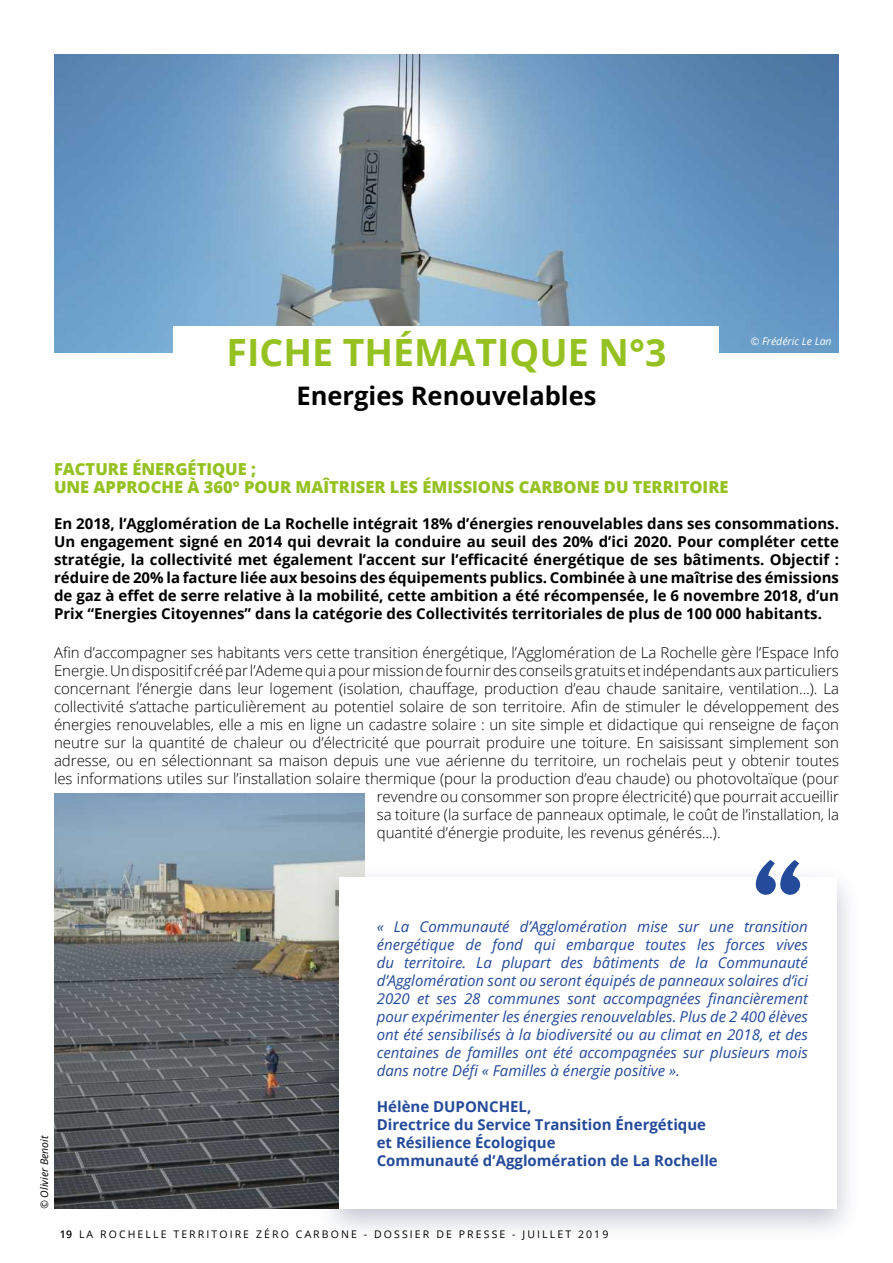
<style>
.page{position:relative;width:893px;height:1263px;background:#fff}
.page>*{position:absolute;margin:0;border:0;box-sizing:border-box;transform-origin:0 0}
.t1{font:700 37.5px "Open Sans";color:#95c121}
.t2{font:700 25.5px "Open Sans";color:#000}
.t3{font:800 16.5px/18px "Open Sans";color:#95c121}
.t4{font:300 15px "Open Sans";color:#000}
.t5{font:700 15px/18px "Open Sans";color:#000;text-align:justify}
.t6{font:italic 15px/18px "Open Sans";color:#244a9a;text-align:justify}
.t7{font:700 15px/18px "Open Sans";color:#244a9a}
.t8{font:10.5px "Open Sans";letter-spacing:.2em;color:#000}
.t9{font:italic 10.5px "Open Sans";color:#fff}
.t10{font:italic 10.5px "Open Sans";color:#000}
.s1{font-weight:600}
</style>
<div class="page">
<img style="left:54px;top:54px;width:785px;height:298px">
<div style="left:174px;top:326px;width:545px;height:52px;background:#fff"></div>
<img style="left:54px;top:794px;width:310px;height:415px">
<img style="left:307px;top:855px;width:541px;height:375px">
<div style="left:339px;top:877px;width:498px;height:331px;background:#fff"></div>
<svg style="left:756px;top:860px;width:44px;height:35px"></svg>
<h1 class="t1" style="left:226px;top:326px;width:441px">FICHE THÉMATIQUE N°3</h1>
<h2 class="t2" style="left:297px;top:377px;width:301px">Energies Renouvelables</h2>
<p class="t9" style="left:750px;top:334px;width:83px">© Frédéric Le Lan</p>
<p class="t3" style="left:54px;top:459px;width:676px">FACTURE ÉNERGÉTIQUE ;<br>UNE APPROCHE À 360° POUR MAÎTRISER LES ÉMISSIONS CARBONE DU TERRITOIRE</p>
<p class="t5" style="left:54px;top:514px;width:786px">En 2018, l’Agglomération de La Rochelle intégrait 18% d’énergies renouvelables dans ses consommations.<br>Un engagement signé en 2014 qui devrait la conduire au seuil des 20% d’ici 2020. Pour compléter cette stratégie, la collectivité met également l’accent sur l’efficacité énergétique de ses bâtiments. Objectif : réduire de 20% la facture liée aux besoins des équipements publics. Combinée à une maîtrise des émissions de gaz à effet de serre relative à la mobilité, cette ambition a été récompensée, le 6 novembre 2018, d’un Prix “Energies Citoyennes” dans la catégorie des Collectivités territoriales de plus de 100 000 habitants.</p>
<p class="t4" style="left:54px;top:642px;width:786px">Afin d’accompagner ses habitants vers cette transition énergétique, l’Agglomération de La Rochelle gère l’Espace Info</p>
<p class="t4" style="left:54px;top:660px;width:786px">Energie. Un dispositif créé par l’Ademe qui a pour mission de fournir des conseils gratuits et indépendants aux particuliers</p>
<p class="t4" style="left:54px;top:678px;width:786px">concernant l’énergie dans leur logement (isolation, chauffage, production d’eau chaude sanitaire, ventilation…). La</p>
<p class="t4" style="left:54px;top:696px;width:786px">collectivité s’attache particulièrement au potentiel solaire de son territoire. Afin de stimuler le développement des</p>
<p class="t4" style="left:54px;top:714px;width:786px">énergies renouvelables, elle a mis en ligne un cadastre solaire : un site simple et didactique qui renseigne de façon</p>
<p class="t4" style="left:54px;top:732px;width:786px">neutre sur la quantité de chaleur ou d’électricité que pourrait produire une toiture. En saisissant simplement son</p>
<p class="t4" style="left:54px;top:750px;width:786px">adresse, ou en sélectionnant sa maison depuis une vue aérienne du territoire, un rochelais peut y obtenir toutes</p>
<p class="t4" style="left:54px;top:768px;width:786px">les informations utiles sur l’installation solaire thermique (pour la production d’eau chaude) ou photovoltaïque (pour</p>
<p class="t4" style="left:377px;top:786px;width:464px">revendre ou consommer son propre électricité) que pourrait accueillir</p>
<p class="t4" style="left:377px;top:804px;width:464px">sa toiture (la surface de panneaux optimale, le coût de l’installation, la</p>
<p class="t4" style="left:377px;top:822px;width:345px">quantité d’énergie produite, les revenus générés…).</p>
<p class="t10" style="left:37px;top:1209px;width:75px;rotate:-90deg">© Olivier Benoit</p>
<p class="t6" style="left:377px;top:917px;width:433px">« La Communauté d’Agglomération mise sur une transition énergétique de fond qui embarque toutes les forces vives du territoire. La plupart des bâtiments de la Communauté d’Agglomération sont ou seront équipés de panneaux solaires d’ici 2020 et ses 28 communes sont accompagnées financièrement pour expérimenter les énergies renouvelables. Plus de 2 400 élèves ont été sensibilisés à la biodiversité ou au climat en 2018, et des centaines de familles ont été accompagnées sur plusieurs mois dans notre Défi « Familles à énergie positive ».</p>
<p class="t7" style="left:377px;top:1097px;width:343px">Hélène DUPONCHEL,<br>Directrice du Service Transition Énergétique et Résilience Écologique<br>Communauté d’Agglomération de La Rochelle</p>
<p class="t8" style="left:60px;top:1227px;width:550px"><span class="s1">19</span> LA ROCHELLE TERRITOIRE ZÉRO CARBONE - DOSSIER DE PRESSE - JUILLET 2019</p>
</div>
